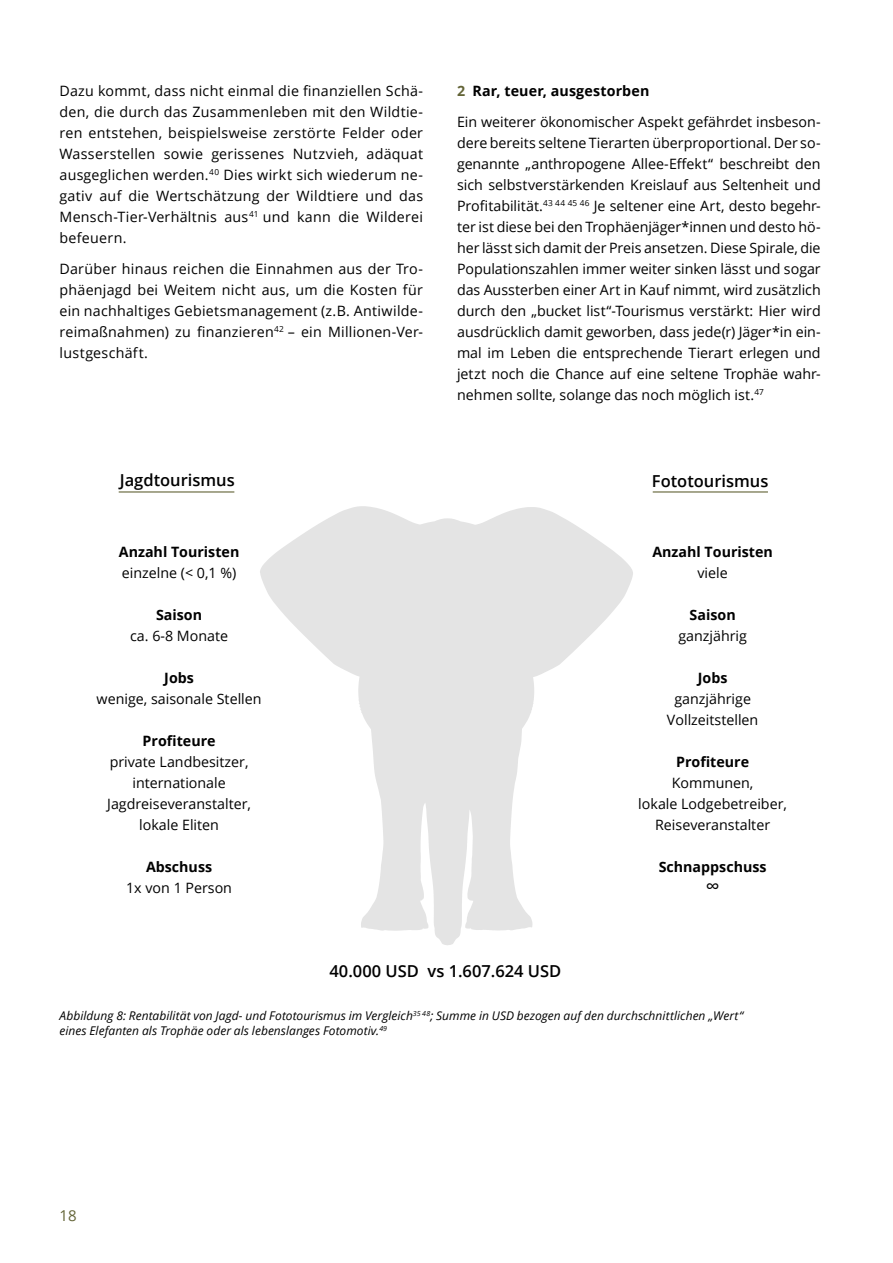
<style>
.page{position:relative;width:893px;height:1263px;background:#fff}
.page>*{position:absolute;margin:0;border:0;box-sizing:border-box;transform-origin:0 0}
.t1{font:19.5px "Open Sans";color:#000}
.t2{font:600 16.5px "Open Sans";color:#000}
.t3{font:15px "Open Sans";color:#636437}
.t4{font:14.25px/21px "Open Sans";color:#000;text-align:justify}
.t5{font:700 14.25px "Open Sans";color:#000}
.t6{font:italic 12px/15.8px "Open Sans";letter-spacing:.005em;color:#000}
.s1{color:#636437}
</style>
<div class="page">
<svg style="left:260px;top:506px;width:373px;height:439px;fill:#e4e4e4"></svg>
<hr style="left:653px;top:491px;width:115px;height:1px;background:#636437">
<hr style="left:119px;top:491px;width:115px;height:1px;background:#636437">
<p class="t4" style="left:60px;top:80px;width:365px">Dazu kommt, dass nicht einmal die finanziellen Schä&shy;den, die durch das Zusammenleben mit den Wildtie&shy;ren entstehen, beispielsweise zerstörte Felder oder Wasserstellen sowie gerissenes Nutzvieh, adäquat ausgeglichen werden.<sup>40</sup> Dies wirkt sich wiederum ne&shy;gativ auf die Wertschätzung der Wildtiere und das Mensch-Tier-Verhältnis aus<sup>41</sup> und kann die Wilderei befeuern.</p>
<p class="t4" style="left:60px;top:258px;width:365px">Darüber hinaus reichen die Einnahmen aus der Tro&shy;phäenjagd bei Weitem nicht aus, um die Kosten für ein nachhaltiges Gebietsmanagement (z.B. Antiwilde&shy;reimaßnahmen) zu finanzieren<sup>42</sup> – ein Millionen-Ver&shy;lustgeschäft.</p>
<p class="t5" style="left:457px;top:80px;width:194px"><span class="s1">2</span> Rar, teuer, ausgestorben</p>
<p class="t4" style="left:457px;top:111px;width:365px">Ein weiterer ökonomischer Aspekt gefährdet insbeson&shy;dere bereits seltene Tierarten überproportional. Der so&shy;genannte „anthropogene Allee-Effekt“ beschreibt den sich selbstverstärkenden Kreislauf aus Seltenheit und Profitabilität.<sup>43</sup> <sup>44</sup> <sup>45</sup> <sup>46</sup> Je seltener eine Art, desto begehr&shy;ter ist diese bei den Trophäenjäger*innen und desto hö&shy;her lässt sich damit der Preis ansetzen. Diese Spirale, die Populationszahlen immer weiter sinken lässt und sogar das Aussterben einer Art in Kauf nimmt, wird zusätzlich durch den „bucket list“-Tourismus verstärkt: Hier wird ausdrücklich damit geworben, dass jede(r) Jäger*in ein&shy;mal im Leben die entsprechende Tierart erlegen und jetzt noch die Chance auf eine seltene Trophäe wahr&shy;nehmen sollte, solange das noch möglich ist.<sup>47</sup></p>
<p class="t2" style="left:120px;top:469px;width:117px">Jagdtourismus</p>
<p class="t2" style="left:652px;top:470px;width:118px">Fototourismus</p>
<p class="t5" style="left:119px;top:541px;width:122px">Anzahl Touristen</p>
<p class="t4" style="left:122px;top:561px;width:116px">einzelne (&lt; 0,1 %)</p>
<p class="t5" style="left:156px;top:604px;width:48px">Saison</p>
<p class="t4" style="left:130px;top:624px;width:99px">ca. 6-8 Monate</p>
<p class="t5" style="left:164px;top:667px;width:31px">Jobs</p>
<p class="t4" style="left:97px;top:687px;width:166px">wenige, saisonale Stellen</p>
<p class="t5" style="left:143px;top:730px;width:74px">Profiteure</p>
<p class="t4" style="left:107px;top:750px;width:145px;text-align:center">private Landbesitzer, internationale<br>Jagdreiseveranstalter, lokale Eliten</p>
<p class="t5" style="left:146px;top:856px;width:68px">Abschuss</p>
<p class="t4" style="left:126px;top:876px;width:107px">1x von 1 Person</p>
<p class="t2" style="left:330px;top:960px;width:233px">40.000 USD vs 1.607.624 USD</p>
<p class="t5" style="left:652px;top:541px;width:122px">Anzahl Touristen</p>
<p class="t4" style="left:697px;top:561px;width:32px">viele</p>
<p class="t5" style="left:690px;top:604px;width:48px">Saison</p>
<p class="t4" style="left:678px;top:624px;width:70px">ganzjährig</p>
<p class="t5" style="left:698px;top:667px;width:31px">Jobs</p>
<p class="t4" style="left:667px;top:687px;width:93px;text-align:center">ganzjährige<br>Vollzeitstellen</p>
<p class="t5" style="left:676px;top:751px;width:74px">Profiteure</p>
<p class="t4" style="left:638px;top:771px;width:150px;text-align:center">Kommunen,<br>lokale Lodgebetreiber,<br>Reiseveranstalter</p>
<p class="t5" style="left:659px;top:856px;width:109px">Schnappschuss</p>
<h1 class="t1" style="left:706px;top:872px;width:15px">∞</h1>
<p class="t6" style="left:60px;top:1007px;width:685px">Abbildung 8: Rentabilität von Jagd- und Fototourismus im Vergleich<sup>35</sup> <sup>48</sup>; Summe in USD bezogen auf den durchschnittlichen „Wert“ eines Elefanten als Trophäe oder als lebenslanges Fotomotiv.<sup>49</sup></p>
<p class="t3" style="left:60px;top:1206px;width:19px">18</p>
</div>
